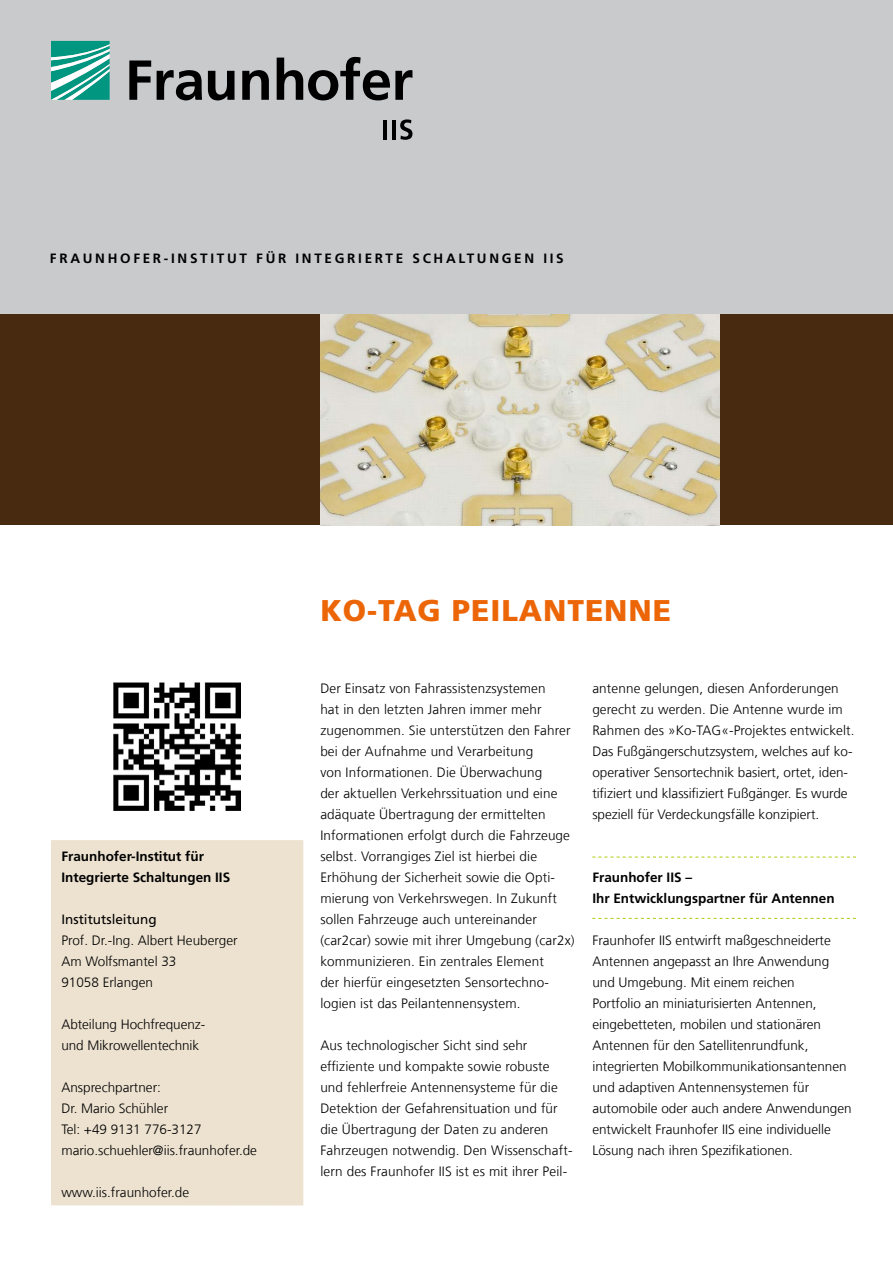
<style>
.page{position:relative;width:893px;height:1263px;background:#fff}
.page>*{position:absolute;margin:0;border:0;box-sizing:border-box;transform-origin:0 0}
.t1{font:900 30px "Frutiger LT Com";letter-spacing:.03em;color:#ec6608}
.t2{font:300 13.5px/21px "Frutiger LT Com";letter-spacing:.01em;color:#000}
.t3{font:700 13.5px/21px "Frutiger LT Com";color:#000}
.t4{font:700 13.5px "Frutiger LT Com";letter-spacing:.2em;color:#000}
.t5{font:13.5px "Frutiger LT Com";color:#000}
</style>
<div class="page">
<div style="left:0;top:0;width:893px;height:315px;background:#c8cacc"></div>
<div style="left:0;top:315px;width:893px;height:210px;background:#472a0f"></div>
<div style="left:51px;top:840px;width:252px;height:365px;background:#ede2d0"></div>
<svg style="left:592px;top:857px;width:264px;height:1px"></svg>
<svg style="left:592px;top:918px;width:264px;height:1px"></svg>
<img style="left:320px;top:315px;width:399px;height:210px">
<svg style="left:51px;top:41px;width:59px;height:59px"></svg>
<svg style="left:129px;top:57px;width:283px;height:43px;background:#7d7e7f"></svg>
<hr style="left:383px;top:120px;width:4px;height:19px;background:#000">
<hr style="left:392px;top:120px;width:4px;height:19px;background:#000">
<svg style="left:400px;top:119px;width:12px;height:21px"></svg>
<img style="left:113px;top:683px;width:128px;height:127px">
<p class="t4" style="left:50px;top:250px;width:515px">FRAUNHOFER-INSTITUT FÜR INTEGRIERTE SCHALTUNGEN IIS</p>
<p class="t3" style="left:61px;top:846px;width:170px">Fraunhofer-Institut für<br>Integrierte Schaltungen IIS</p>
<p class="t5" style="left:61px;top:911px;width:97px">Institutsleitung</p>
<p class="t2" style="left:61px;top:930px;width:178px">Prof. Dr.-Ing. Albert Heuberger<br>Am Wolfsmantel 33<br>91058 Erlangen</p>
<p class="t2" style="left:61px;top:1014px;width:145px">Abteilung Hochfrequenz&shy;und Mikrowellentechnik</p>
<p class="t2" style="left:61px;top:1077px;width:197px">Ansprechpartner:<br>Dr. Mario Schühler<br>Tel: +49 9131 776-3127 mario.schuehler@iis.fraunhofer.de</p>
<p class="t2" style="left:61px;top:1182px;width:129px">www.iis.fraunhofer.de</p>
<h1 class="t1" style="left:320px;top:593px;width:352px">KO-TAG PEILANTENNE</h1>
<p class="t2" style="left:320px;top:678px;width:256px">Der Einsatz von Fahrassistenzsystemen<br>hat in den letzten Jahren immer mehr zugenommen. Sie unterstützen den Fahrer bei der Aufnahme und Verarbeitung<br>von Informationen. Die Überwachung<br>der aktuellen Verkehrssituation und eine adäquate Übertragung der ermittelten Informationen erfolgt durch die Fahrzeuge selbst. Vorrangiges Ziel ist hierbei die Erhöhung der Sicherheit sowie die Opti&shy;mierung von Verkehrswegen. In Zukunft sollen Fahrzeuge auch untereinander (car2car) sowie mit ihrer Umgebung (car2x) kommunizieren. Ein zentrales Element<br>der hierfür eingesetzten Sensortechno&shy;logien ist das Peilantennensystem.</p>
<p class="t2" style="left:320px;top:1035px;width:254px">Aus technologischer Sicht sind sehr effiziente und kompakte sowie robuste und fehlerfreie Antennensysteme für die Detektion der Gefahrensituation und für die Übertragung der Daten zu anderen Fahrzeugen notwendig. Den Wissenschaft&shy;lern des Fraunhofer IIS ist es mit ihrer Peil-</p>
<p class="t2" style="left:592px;top:678px;width:264px">antenne gelungen, diesen Anforderungen gerecht zu werden. Die Antenne wurde im Rahmen des »Ko-TAG«-Projektes entwickelt.<br>Das Fußgängerschutzsystem, welches auf ko&shy;operativer Sensortechnik basiert, ortet, iden&shy;tifiziert und klassifiziert Fußgänger. Es wurde speziell für Verdeckungsfälle konzipiert.</p>
<p class="t3" style="left:592px;top:867px;width:244px">Fraunhofer IIS –<br>Ihr Entwicklungspartner für Antennen</p>
<p class="t2" style="left:592px;top:930px;width:261px">Fraunhofer IIS entwirft maßgeschneiderte Antennen angepasst an Ihre Anwendung und Umgebung. Mit einem reichen<br>Portfolio an miniaturisierten Antennen, eingebetteten, mobilen und stationären Antennen für den Satellitenrundfunk, integrierten Mobilkommunikationsantennen und adaptiven Antennensystemen für automobile oder auch andere Anwendungen entwickelt Fraunhofer IIS eine individuelle Lösung nach ihren Spezifikationen.</p>
</div>
